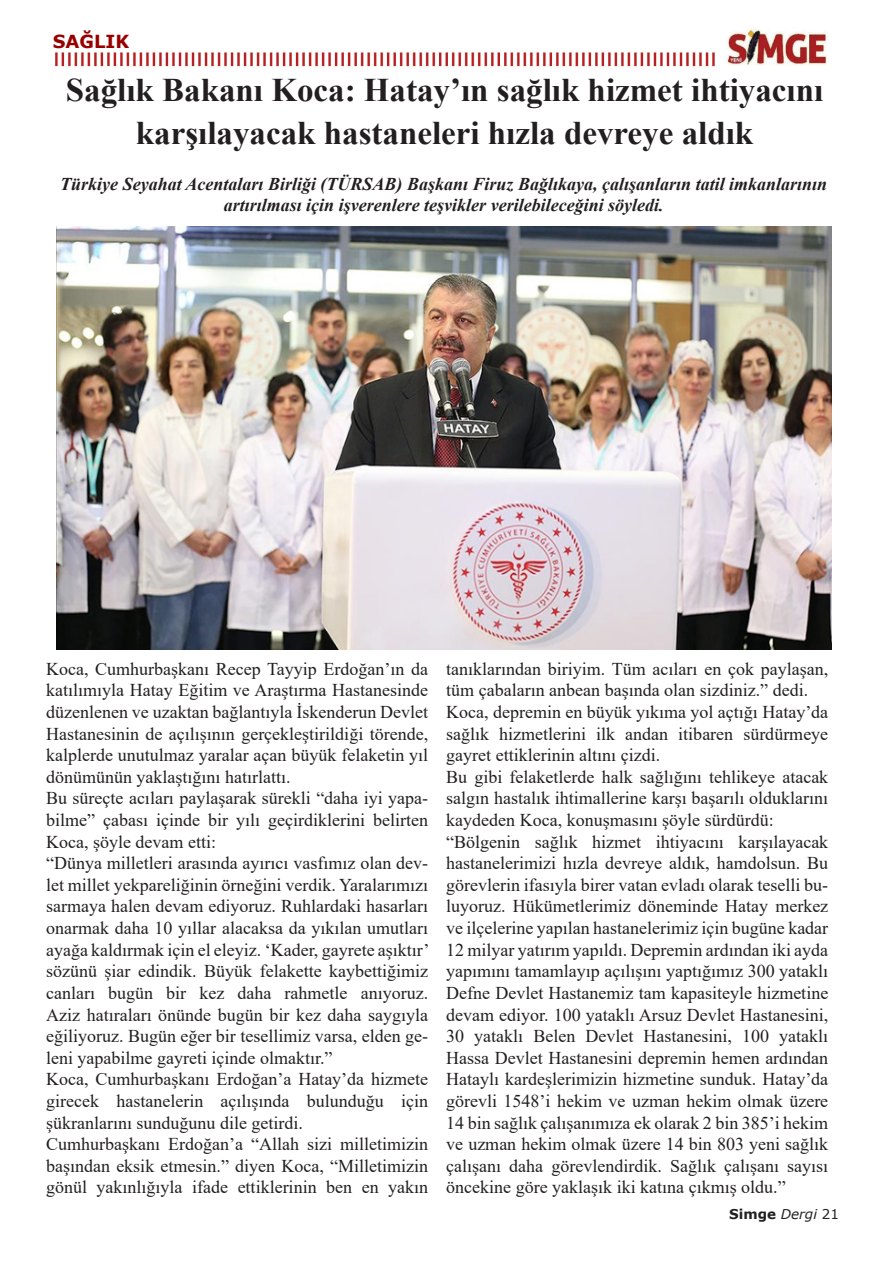
<style>
.page{position:relative;width:893px;height:1263px;background:#fff}
.page>*{position:absolute;margin:0;border:0;box-sizing:border-box;transform-origin:0 0}
.t1{font:700 33px/43.2px "Times New Roman";color:#231f20;text-align:center}
.t2{font:18px/21.6px "Times New Roman";color:#231f20;text-align:justify}
.t3{font:italic 700 18px/21.6px "Times New Roman";color:#231f20;text-align:center}
.t4{font:700 18px "Verdana";color:#980000}
.t5{font:700 13.5px "Verdana";color:#231f20}
.s1{font-weight:400;font-style:italic}
.s2{font-weight:400}
</style>
<div class="page">
<img style="left:55px;top:28px;width:772px;height:39px">
<img style="left:57px;top:226px;width:775px;height:423px">
<p class="t4" style="left:53px;top:28px;width:78px">SAĞLIK</p>
<p class="t1" style="left:66px;top:67px;width:759px">Sağlık Bakanı Koca: Hatay’ın sağlık hizmet ihtiyacını karşılayacak hastaneleri hızla devreye aldık</p>
<p class="t3" style="left:60px;top:172px;width:769px">Türkiye Seyahat Acentaları Birliği (TÜRSAB) Başkanı Firuz Bağlıkaya, çalışanların tatil imkanlarının artırılması için işverenlere teşvikler verilebileceğini söyledi.</p>
<p class="t2" style="left:46px;top:657px;width:384px">Koca, Cumhurbaşkanı Recep Tayyip Erdoğan’ın da katılımıyla Hatay Eğitim ve Araştırma Hastanesinde düzenlenen ve uzaktan bağlantıyla İskenderun Devlet Hastanesinin de açılışının gerçekleştirildiği törende, kalplerde unutulmaz yaralar açan büyük felaketin yıl dönümünün yaklaştığını hatırlattı.</p>
<p class="t2" style="left:46px;top:787px;width:384px">Bu süreçte acıları paylaşarak sürekli “daha iyi yapa&shy;bilme” çabası içinde bir yılı geçirdiklerini belirten Koca, şöyle devam etti:</p>
<p class="t2" style="left:46px;top:852px;width:385px">“Dünya milletleri arasında ayırıcı vasfımız olan dev&shy;let millet yekpareliğinin örneğini verdik. Yaralarımızı sarmaya halen devam ediyoruz. Ruhlardaki hasarları onarmak daha 10 yıllar alacaksa da yıkılan umutları ayağa kaldırmak için el eleyiz. ‘Kader, gayrete aşıktır’ sözünü şiar edindik. Büyük felakette kaybettiğimiz canları bugün bir kez daha rahmetle anıyoruz.<br>Aziz hatıraları önünde bugün bir kez daha saygıyla eğiliyoruz. Bugün eğer bir tesellimiz varsa, elden ge&shy;leni yapabilme gayreti içinde olmaktır.”</p>
<p class="t2" style="left:46px;top:1068px;width:384px">Koca, Cumhurbaşkanı Erdoğan’a Hatay’da hizmete girecek hastanelerin açılışında bulunduğu için şükranlarını sunduğunu dile getirdi.</p>
<p class="t2" style="left:46px;top:1133px;width:384px">Cumhurbaşkanı Erdoğan’a “Allah sizi milletimizin başından eksik etmesin.” diyen Koca, “Milletimizin gönül yakınlığıyla ifade ettiklerinin ben en yakın</p>
<p class="t2" style="left:446px;top:657px;width:384px">tanıklarından biriyim. Tüm acıları en çok paylaşan, tüm çabaların anbean başında olan sizdiniz.” dedi.</p>
<p class="t2" style="left:446px;top:701px;width:384px">Koca, depremin en büyük yıkıma yol açtığı Hatay’da sağlık hizmetlerini ilk andan itibaren sürdürmeye gayret ettiklerinin altını çizdi.</p>
<p class="t2" style="left:446px;top:765px;width:384px">Bu gibi felaketlerde halk sağlığını tehlikeye atacak salgın hastalık ihtimallerine karşı başarılı olduklarını kaydeden Koca, konuşmasını şöyle sürdürdü:</p>
<p class="t2" style="left:446px;top:830px;width:384px">“Bölgenin sağlık hizmet ihtiyacını karşılayacak hastanelerimizi hızla devreye aldık, hamdolsun. Bu görevlerin ifasıyla birer vatan evladı olarak teselli bu&shy;luyoruz. Hükümetlerimiz döneminde Hatay merkez ve ilçelerine yapılan hastanelerimiz için bugüne kadar 12 milyar yatırım yapıldı. Depremin ardından iki ayda yapımını tamamlayıp açılışını yaptığımız 300 yataklı Defne Devlet Hastanemiz tam kapasiteyle hizmetine devam ediyor. 100 yataklı Arsuz Devlet Hastanesini, 30 yataklı Belen Devlet Hastanesini, 100 yataklı Hassa Devlet Hastanesini depremin hemen ardından Hataylı kardeşlerimizin hizmetine sunduk. Hatay’da görevli 1548’i hekim ve uzman hekim olmak üzere 14 bin sağlık çalışanımıza ek olarak 2 bin 385’i hekim ve uzman hekim olmak üzere 14 bin 803 yeni sağlık çalışanı daha görevlendirdik. Sağlık çalışanı sayısı öncekine göre yaklaşık iki katına çıkmış oldu.”</p>
<p class="t5" style="left:729px;top:1205px;width:111px">Simge <span class="s1">Dergi</span> <span class="s2">21</span></p>
</div>
